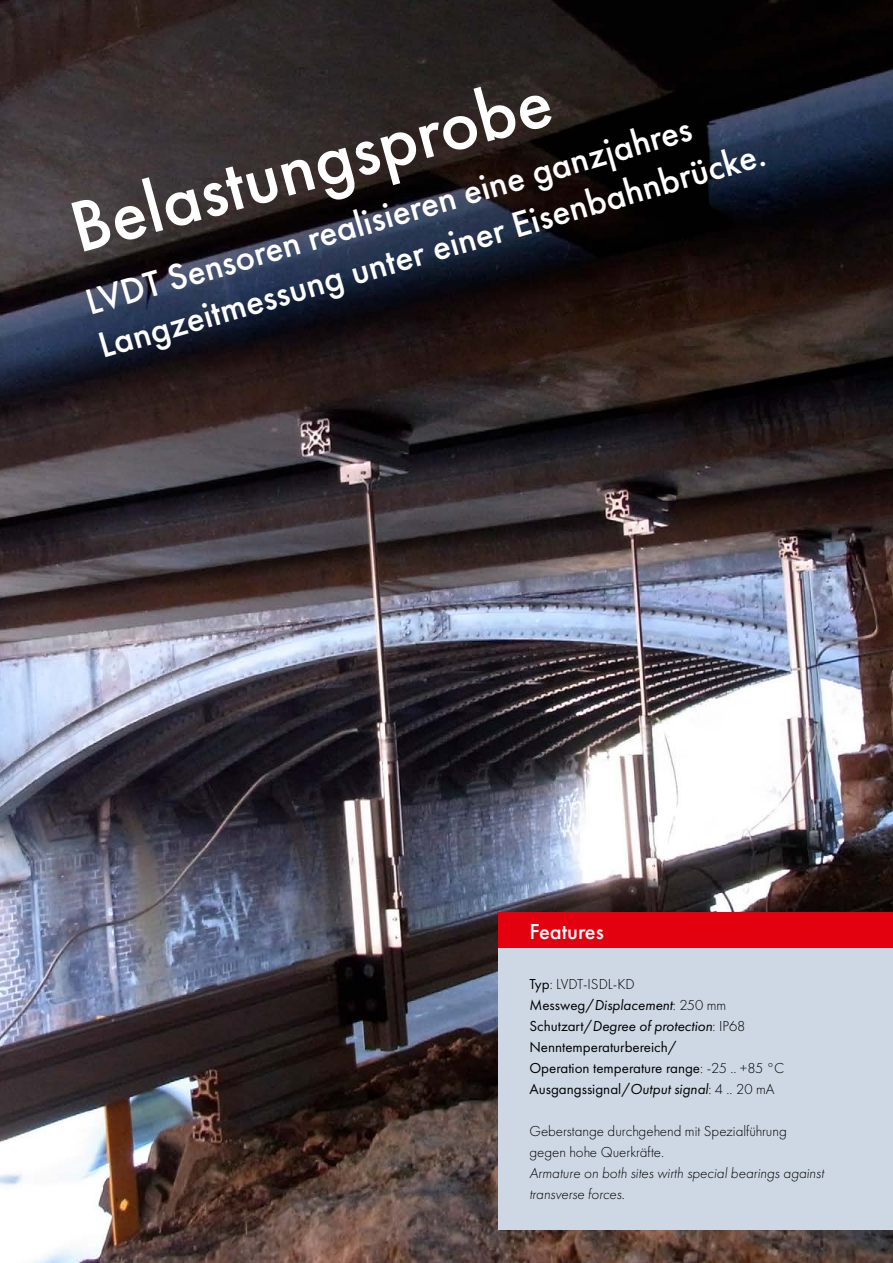
<style>
.page{position:relative;width:893px;height:1263px;background:#fff}
.page>*{position:absolute;margin:0;border:0;box-sizing:border-box;transform-origin:0 0}
.t1{font:500 75px "Futura PT";color:#fff}
.t2{font:500 37.5px/44.8px "Futura PT";color:#fff}
.t3{font:500 22.5px "Futura PT";color:#fff}
.t4{font:15px/21px "Futura PT";color:#000}
.t5{font:italic 300 15px/21px "Futura PT";color:#000}
.t6{font:300 15px/21px "Futura PT";color:#000}
.s1{font-weight:300}
.s2{font-style:italic}
</style>
<div class="page">
<img style="left:0;top:0;width:893px;height:1263px">
<div style="left:499px;top:948px;width:394px;height:282px;background:#ced8e5"></div>
<div style="left:499px;top:912px;width:394px;height:36px;background:#e3000f"></div>
<h1 class="t1" style="left:60px;top:184px;width:497px;rotate:-15deg">Belastungsprobe</h1>
<h2 class="t2" style="left:80px;top:280px;width:694px;rotate:-16deg">LVDT Sensoren realisieren eine ganzjahres<br>Langzeitmessung unter einer Eisenbahnbrücke.</h2>
<h3 class="t3" style="left:529px;top:918px;width:76px">Features</h3>
<p class="t4" style="left:529px;top:973px;width:257px">Typ<span class="s1">: LVDT-ISDL-KD </span>Messweg/<span class="s2">Displacement</span><span class="s1">: 250 mm </span>Schutzart/<span class="s2">Degree of protection</span><span class="s1">: IP68<br></span>Nenntemperaturbereich/<br>Operation temperature range<span class="s1">: -25 .. +85 °C </span>Ausgangssignal/<span class="s2">Output signal</span><span class="s1">: 4 .. 20 mA</span></p>
<p class="t6" style="left:529px;top:1120px;width:259px">Geberstange durchgehend mit Spezialführung gegen hohe Querkräfte.</p>
<p class="t5" style="left:529px;top:1162px;width:296px">Armature on both sites wirth special bearings against transverse forces.</p>
</div>
